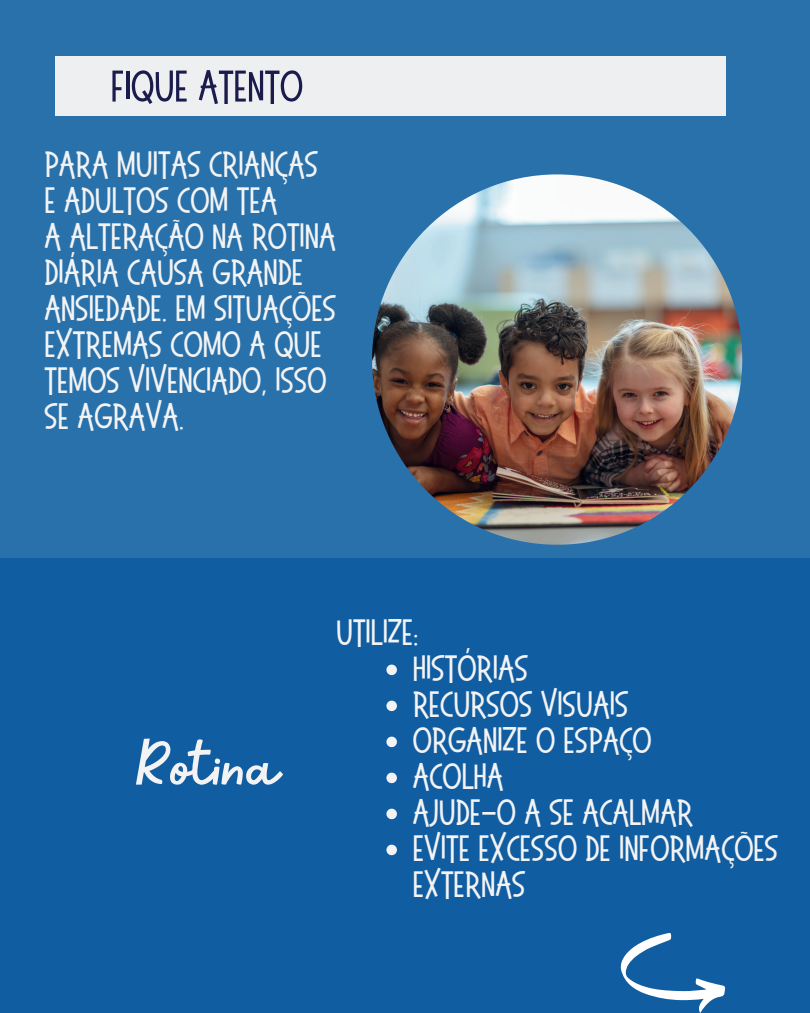
<style>
.page{position:relative;width:810px;height:1013px;background:#fff}
.page>*{position:absolute;margin:0;border:0;box-sizing:border-box;transform-origin:0 0}
.t1{font:70px "Sweet Apricot";color:#f3f3f4}
.t2{font:54.3px "Sweet Salty";color:#1b1c4d}
.t3{font:45px/36px "Sweet Salty";color:#f3f3f4}
</style>
<div class="page">
<div style="left:0;top:0;width:810px;height:1012px;background:#105da1"></div>
<div style="left:0;top:0;width:810px;height:557px;background:#2871aa"></div>
<div style="left:56px;top:56px;width:670px;height:59px;background:#edeff0"></div>
<img style="left:372px;top:174px;width:370px;height:370px;border-radius:50%">
<svg style="left:621px;top:933px;width:104px;height:79px"></svg>
<svg style="left:386px;top:664px;width:11px;height:11px"></svg>
<svg style="left:386px;top:700px;width:11px;height:11px"></svg>
<svg style="left:386px;top:736px;width:11px;height:11px"></svg>
<svg style="left:386px;top:772px;width:11px;height:11px"></svg>
<svg style="left:386px;top:808px;width:11px;height:11px"></svg>
<svg style="left:386px;top:844px;width:11px;height:11px"></svg>
<p class="t2" style="left:111px;top:57px;width:194px">FIQUE ATENTO</p>
<p class="t3" style="left:45px;top:145px;width:293px">PARA MUITAS CRIANÇAS<br>E ADULTOS COM TEA<br>A ALTERAÇÃO NA ROTINA<br>DIÁRIA CAUSA GRANDE<br>ANSIEDADE. EM SITUAÇÕES<br>EXTREMAS COMO A QUE<br>TEMOS VIVENCIADO, ISSO<br>SE AGRAVA.</p>
<h1 class="t1" style="left:136px;top:723px;width:146px">Rotina</h1>
<p class="t3" style="left:413px;top:614px;width:367px;text-indent:-76px">UTILIZE:<br>HISTÓRIAS<br>RECURSOS VISUAIS<br>ORGANIZE O ESPAÇO<br>ACOLHA<br>AJUDE-O A SE ACALMAR<br>EVITE EXCESSO DE INFORMAÇÕES<br>EXTERNAS</p>
</div>
